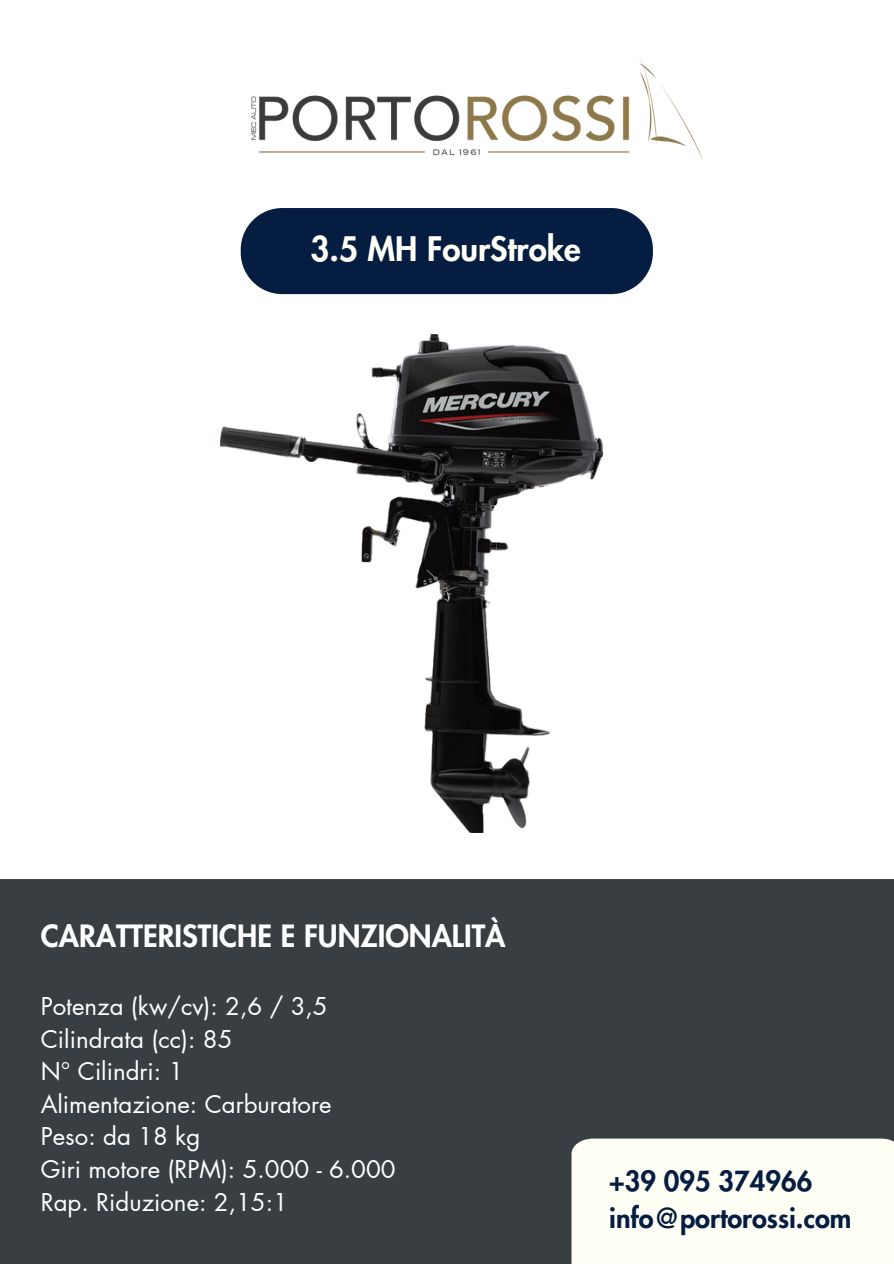
<style>
.page{position:relative;width:894px;height:1264px;background:#fff}
.page>*{position:absolute;margin:0;border:0;box-sizing:border-box;transform-origin:0 0}
.t1{font:800 33px "Futura LT Pro";color:#fffff6}
.t2{font:800 30px "Futura LT Pro";color:#fff}
.t3{font:800 27px/37.2px "Futura LT Pro";color:#051d40}
.t4{font:24px "Futura LT Pro";color:#fff}
</style>
<div class="page">
<div style="left:241px;top:208px;width:411px;height:86px;background:#051d40;border-radius:42px"></div>
<div style="left:0;top:879px;width:893px;height:384px;background:#383e42"></div>
<img style="left:220px;top:335px;width:382px;height:497px">
<div style="left:571px;top:1138px;width:322px;height:125px;background:#fffff6"></div>
<img style="left:251px;top:58px;width:451px;height:101px">
<h2 class="t1" style="left:310px;top:233px;width:272px">3.5 MH FourStroke</h2>
<p class="t2" style="left:41px;top:922px;width:466px">CARATTERISTICHE E FUNZIONALITÀ</p>
<h1 class="t4" style="left:41px;top:995px;width:288px">Potenza (kw/cv): 2,6 / 3,5</h1>
<p class="t4" style="left:41px;top:1027px;width:193px">Cilindrata (cc): 85</p>
<p class="t4" style="left:41px;top:1060px;width:144px">N° Cilindri: 1</p>
<p class="t4" style="left:41px;top:1092px;width:292px">Alimentazione: Carburatore</p>
<p class="t4" style="left:41px;top:1125px;width:161px">Peso: da 18 kg</p>
<p class="t4" style="left:41px;top:1158px;width:356px">Giri motore (RPM): 5.000 - 6.000</p>
<p class="t4" style="left:41px;top:1190px;width:248px">Rap. Riduzione: 2,15:1</p>
<p class="t3" style="left:609px;top:1163px;width:244px">+39 095 374966 info@portorossi.com</p>
</div>
